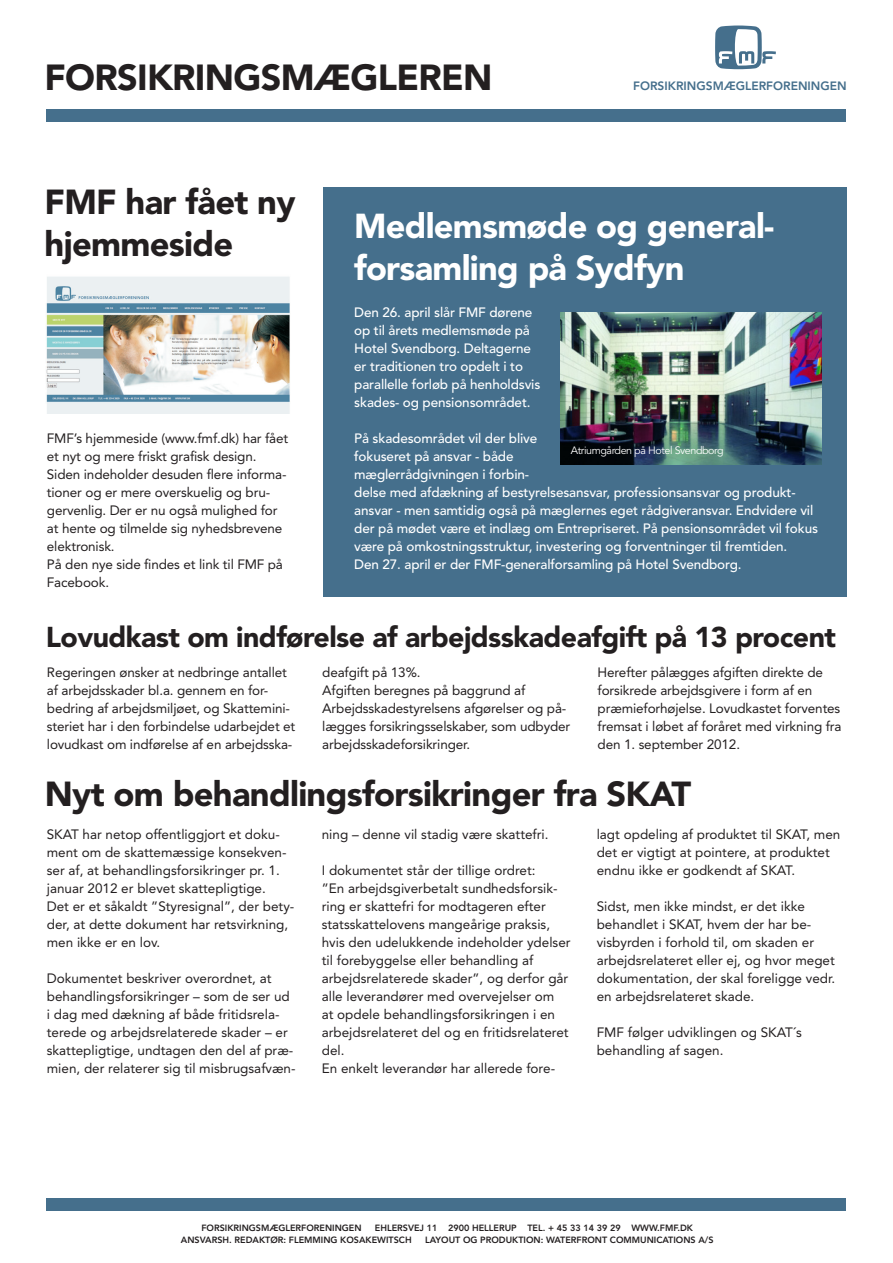
<style>
.page{position:relative;width:893px;height:1263px;background:#fff}
.page>*{position:absolute;margin:0;border:0;box-sizing:border-box;transform-origin:0 0}
.t1{font:900 36px "Avenir";letter-spacing:-.02em;color:#231f20}
.t2{font:900 34.5px/41.4px "Avenir";letter-spacing:-.02em;color:#231f20}
.t3{font:900 34.35px "Avenir";letter-spacing:-.02em;color:#fff}
.t4{font:900 28.5px "Avenir";letter-spacing:-.02em;color:#231f20}
.t5{font:13.5px/18px "Avenir";color:#231f20}
.t6{font:500 13.5px/18px "Avenir";letter-spacing:-.01em;color:#fff}
.t7{font:800 12px "Avenir";color:#456f8c}
.t8{font:10.65px "Avenir";letter-spacing:-.04em;color:#fff}
.t9{font:800 9px "Avenir";color:#231f20}
</style>
<div class="page">
<svg style="left:715px;top:26px;width:61px;height:43px"></svg>
<div style="left:47px;top:109px;width:799px;height:13px;background:#456f8c"></div>
<div style="left:47px;top:1198px;width:799px;height:12px;background:#456f8c"></div>
<div style="left:323px;top:187px;width:523px;height:409px;background:#456f8c"></div>
<img style="left:46px;top:277px;width:244px;height:137px">
<img style="left:560px;top:312px;width:261px;height:152px">
<p class="t1" style="left:45px;top:56px;width:449px">FORSIKRINGSMÆGLEREN</p>
<p class="t7" style="left:633px;top:79px;width:215px">FORSIKRINGSMÆGLERFORENINGEN</p>
<p class="t2" style="left:45px;top:182px;width:252px">FMF har fået ny hjemmeside</p>
<p class="t5" style="left:47px;top:429px;width:243px">FMF’s hjemmeside (www.fmf.dk) har fået et nyt og mere friskt grafisk design.</p>
<p class="t5" style="left:47px;top:465px;width:241px">Siden indeholder desuden flere informa&shy;tioner og er mere overskuelig og bru&shy;gervenlig. Der er nu også mulighed for at hente og tilmelde sig nyhedsbrevene elektronisk.</p>
<p class="t5" style="left:47px;top:555px;width:238px">På den nye side findes et link til FMF på<br>Facebook.</p>
<p class="t3" style="left:354px;top:206px;width:422px">Medlemsmøde og general-</p>
<p class="t3" style="left:354px;top:247px;width:332px">forsamling på Sydfyn</p>
<p class="t6" style="left:354px;top:303px;width:188px">Den 26. april slår FMF dørene op til årets medlemsmøde på<br>Hotel Svendborg. Deltagerne er traditionen tro opdelt i to parallelle forløb på henholdsvis skades- og pensionsområdet.</p>
<p class="t6" style="left:354px;top:429px;width:465px">På skadesområdet vil der blive<br>fokuseret på ansvar - både<br>mæglerrådgivningen i forbin-<br>delse med afdækning af bestyrelsesansvar, professionsansvar og produkt&shy;ansvar - men samtidig også på mæglernes eget rådgiveransvar. Endvidere vil der på mødet være et indlæg om Entrepriseret. På pensionsområdet vil fokus være på omkostningsstruktur, investering og forventninger til fremtiden.</p>
<p class="t6" style="left:354px;top:555px;width:389px">Den 27. april er der FMF-generalforsamling på Hotel Svendborg.</p>
<p class="t8" style="left:571px;top:444px;width:154px">Atriumgården på Hotel Svendborg</p>
<p class="t4" style="left:46px;top:619px;width:792px">Lovudkast om indførelse af arbejdsskadeafgift på 13 procent</p>
<p class="t5" style="left:47px;top:663px;width:250px">Regeringen ønsker at nedbringe antallet af arbejdsskader bl.a. gennem en for&shy;bedring af arbejdsmiljøet, og Skattemini&shy;steriet har i den forbindelse udarbejdet et lovudkast om indførelse af en arbejdsska-</p>
<p class="t5" style="left:322px;top:663px;width:100px">deafgift på 13%.</p>
<p class="t5" style="left:322px;top:681px;width:250px">Afgiften beregnes på baggrund af Arbejdsskadestyrelsens afgørelser og på&shy;lægges forsikringsselskaber, som udbyder arbejdsskadeforsikringer.</p>
<p class="t5" style="left:598px;top:663px;width:245px">Herefter pålægges afgiften direkte de forsikrede arbejdsgivere i form af en præmieforhøjelse. Lovudkastet forventes fremsat i løbet af foråret med virkning fra den 1. september 2012.</p>
<p class="t2" style="left:45px;top:773px;width:648px">Nyt om behandlingsforsikringer fra SKAT</p>
<p class="t5" style="left:47px;top:825px;width:241px">SKAT har netop offentliggjort et doku&shy;ment om de skattemæssige konsekven&shy;ser af, at behandlingsforsikringer pr. 1. januar 2012 er blevet skattepligtige.</p>
<p class="t5" style="left:47px;top:897px;width:249px">Det er et såkaldt ”Styresignal”, der bety&shy;der, at dette dokument har retsvirkning, men ikke er en lov.</p>
<p class="t5" style="left:47px;top:969px;width:250px">Dokumentet beskriver overordnet, at behandlingsforsikringer – som de ser ud i dag med dækning af både fritidsrela&shy;terede og arbejdsrelaterede skader – er skattepligtige, undtagen den del af præ&shy;mien, der relaterer sig til misbrugsafvæn-</p>
<p class="t5" style="left:322px;top:825px;width:228px">ning – denne vil stadig være skattefri.</p>
<p class="t5" style="left:322px;top:861px;width:215px">I dokumentet står der tillige ordret:</p>
<p class="t5" style="left:322px;top:879px;width:250px">”En arbejdsgiverbetalt sundhedsforsik&shy;ring er skattefri for modtageren efter statsskattelovens mangeårige praksis, hvis den udelukkende indeholder ydelser til forebyggelse eller behandling af arbejdsrelaterede skader”, og derfor går alle leverandører med overvejelser om<br>at opdele behandlingsforsikringen i en arbejdsrelateret del og en fritidsrelateret del.</p>
<p class="t5" style="left:322px;top:1059px;width:235px">En enkelt leverandør har allerede fore-</p>
<p class="t5" style="left:597px;top:825px;width:245px">lagt opdeling af produktet til SKAT, men det er vigtigt at pointere, at produktet endnu ikke er godkendt af SKAT.</p>
<p class="t5" style="left:597px;top:897px;width:240px">Sidst, men ikke mindst, er det ikke behandlet i SKAT, hvem der har be&shy;visbyrden i forhold til, om skaden er arbejdsrelateret eller ej, og hvor meget dokumentation, der skal foreligge vedr. en arbejdsrelateret skade.</p>
<p class="t5" style="left:597px;top:1023px;width:207px">FMF følger udviklingen og SKAT´s</p>
<p class="t5" style="left:597px;top:1041px;width:128px">behandling af sagen.</p>
<p class="t9" style="left:201px;top:1222px;width:162px">FORSIKRINGSMÆGLERFORENINGEN</p>
<p class="t9" style="left:375px;top:1222px;width:320px">EHLERSVEJ 11 2900 HELLERUP TEL. + 45 33 14 39 29 WWW.FMF.DK</p>
<p class="t9" style="left:181px;top:1234px;width:232px">ANSVARSH. REDAKTØR: FLEMMING KOSAKEWITSCH</p>
<p class="t9" style="left:425px;top:1234px;width:290px">LAYOUT OG PRODUKTION: WATERFRONT COMMUNICATIONS A/S</p>
</div>
